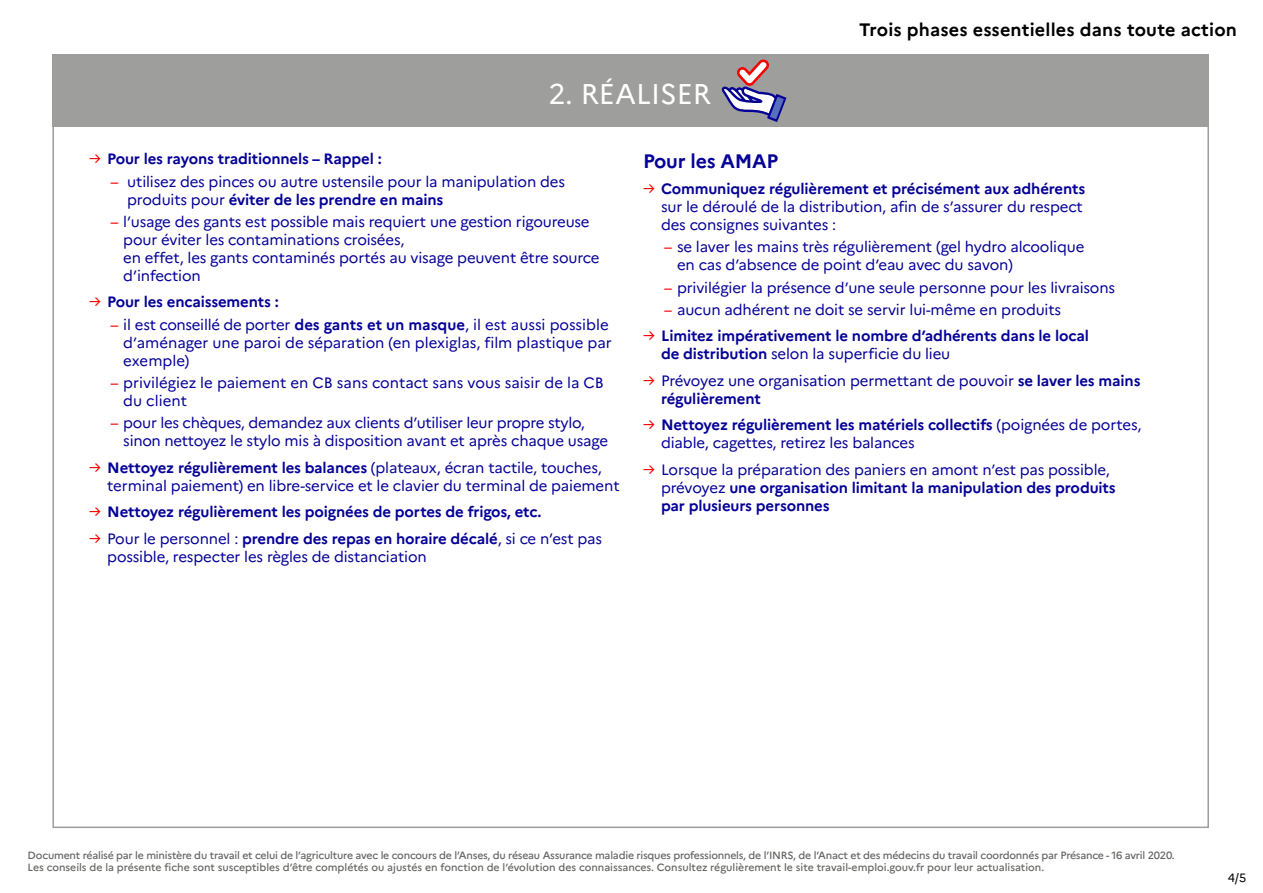
<style>
.page{position:relative;width:1263px;height:893px;background:#fff}
.page>*{position:absolute;margin:0;border:0;box-sizing:border-box;transform-origin:0 0}
.titre_1{font:28.5px "Marianne";color:#fff}
.texte_liste{font:700 19.5px "Marianne";letter-spacing:-.01em;color:#050096}
.t1{font:700 18px "Marianne";letter-spacing:.01em;color:#000}
.texte_sous_liste{font:15px/18px "Marianne";letter-spacing:-.01em;color:#050096}
.texte_liste-2{font:15px/18px "Marianne";letter-spacing:-.01em;color:#050096}
.texte_liste-3{font:700 15px/18px "Marianne";letter-spacing:-.01em;color:#050096}
.t2{font:12px "Marianne";color:#000}
.légendes{font:500 10.5px/12.6px "Marianne";letter-spacing:-.02em;color:#656563}
.s1{font-weight:400;color:#f70000}
.s2{color:#f70000}
.s3{font-weight:700}
.s4{font-weight:400}
</style>
<div class="page">
<div style="left:52px;top:54px;width:1157px;height:72px;background:#9e9e9c"></div>
<svg style="left:721px;top:59px;width:65px;height:63px"></svg>
<p class="titre_1" style="left:548px;top:76px;width:164px">2. RÉALISER</p>
<p class="t1" style="left:859px;top:18px;width:379px">Trois phases essentielles dans toute action</p>
<p class="texte_liste-3" style="left:89px;top:150px;width:294px"><span class="s1">→</span> Pour les rayons traditionnels – Rappel :</p>
<p class="texte_sous_liste" style="left:127px;top:172px;width:439px;text-indent:-17px"><span class="s2">–</span> utilisez des pinces ou autre ustensile pour la manipulation des produits pour <span class="s3">éviter de les prendre en mains</span></p>
<p class="texte_sous_liste" style="left:123px;top:212px;width:478px;text-indent:-13px"><span class="s2">–</span> l’usage des gants est possible mais requiert une gestion rigoureuse pour éviter les contaminations croisées,<br>en effet, les gants contaminés portés au visage peuvent être source d’infection</p>
<p class="texte_liste-3" style="left:89px;top:293px;width:191px"><span class="s1">→</span> Pour les encaissements :</p>
<p class="texte_sous_liste" style="left:123px;top:315px;width:490px;text-indent:-13px"><span class="s2">–</span> il est conseillé de porter <span class="s3">des gants et un masque</span>, il est aussi possible d’aménager une paroi de séparation (en plexiglas, film plastique par exemple)</p>
<p class="texte_sous_liste" style="left:123px;top:373px;width:482px;text-indent:-13px"><span class="s2">–</span> privilégiez le paiement en CB sans contact sans vous saisir de la CB du client</p>
<p class="texte_sous_liste" style="left:123px;top:414px;width:486px;text-indent:-13px"><span class="s2">–</span> pour les chèques, demandez aux clients d’utiliser leur propre stylo, sinon nettoyez le stylo mis à disposition avant et après chaque usage</p>
<p class="texte_liste-2" style="left:107px;top:458px;width:514px;text-indent:-18px"><span class="s2">→</span> <span class="s3">Nettoyez régulièrement les balances</span> (plateaux, écran tactile, touches, terminal paiement) en libre-service et le clavier du terminal de paiement</p>
<p class="texte_liste-3" style="left:89px;top:503px;width:454px"><span class="s1">→</span> Nettoyez régulièrement les poignées de portes de frigos, etc.</p>
<p class="texte_liste-2" style="left:107px;top:529px;width:496px;text-indent:-18px"><span class="s2">→</span> Pour le personnel : <span class="s3">prendre des repas en horaire décalé</span>, si ce n’est pas possible, respecter les règles de distanciation</p>
<p class="texte_liste" style="left:643px;top:149px;width:137px">Pour les AMAP</p>
<p class="texte_liste-2" style="left:661px;top:180px;width:426px;text-indent:-18px"><span class="s2">→</span> <span class="s3">Communiquez régulièrement et précisément aux adhérents </span>sur le déroulé de la distribution, afin de s’assurer du respect des consignes suivantes :</p>
<p class="texte_sous_liste" style="left:677px;top:238px;width:409px;text-indent:-13px"><span class="s2">–</span> se laver les mains très régulièrement (gel hydro alcoolique en cas d’absence de point d’eau avec du savon)</p>
<p class="texte_sous_liste" style="left:664px;top:278px;width:452px"><span class="s2">–</span> privilégier la présence d’une seule personne pour les livraisons</p>
<p class="texte_sous_liste" style="left:664px;top:301px;width:398px"><span class="s2">–</span> aucun adhérent ne doit se servir lui-même en produits</p>
<p class="texte_liste-3" style="left:661px;top:327px;width:429px;text-indent:-18px"><span class="s1">→</span> Limitez impérativement le nombre d’adhérents dans le local de distribution <span class="s4">selon la superficie du lieu</span></p>
<p class="texte_liste-2" style="left:661px;top:372px;width:481px;text-indent:-18px"><span class="s2">→</span> Prévoyez une organisation permettant de pouvoir <span class="s3">se laver les mains régulièrement</span></p>
<p class="texte_liste-2" style="left:661px;top:416px;width:482px;text-indent:-18px"><span class="s2">→</span> <span class="s3">Nettoyez régulièrement les matériels collectifs</span> (poignées de portes, diable, cagettes, retirez les balances</p>
<p class="texte_liste-3" style="left:661px;top:461px;width:456px;text-indent:-18px"><span class="s1">→</span> <span class="s4">Lorsque la préparation des paniers en amont n’est pas possible, prévoyez</span> une organisation limitant la manipulation des produits par plusieurs personnes</p>
<p class="légendes" style="left:28px;top:848px;width:1148px">Document réalisé par le ministère du travail et celui de l’agriculture avec le concours de l’Anses, du réseau Assurance maladie risques professionnels, de l’INRS, de l’Anact et des médecins du travail coordonnés par Présance - 16 avril 2020.<br>Les conseils de la présente fiche sont susceptibles d’être complétés ou ajustés en fonction de l’évolution des connaissances. Consultez régulièrement le site travail-emploi.gouv.fr pour leur actualisation.</p>
<p class="t2" style="left:1228px;top:870px;width:20px">4/5</p>
</div>
